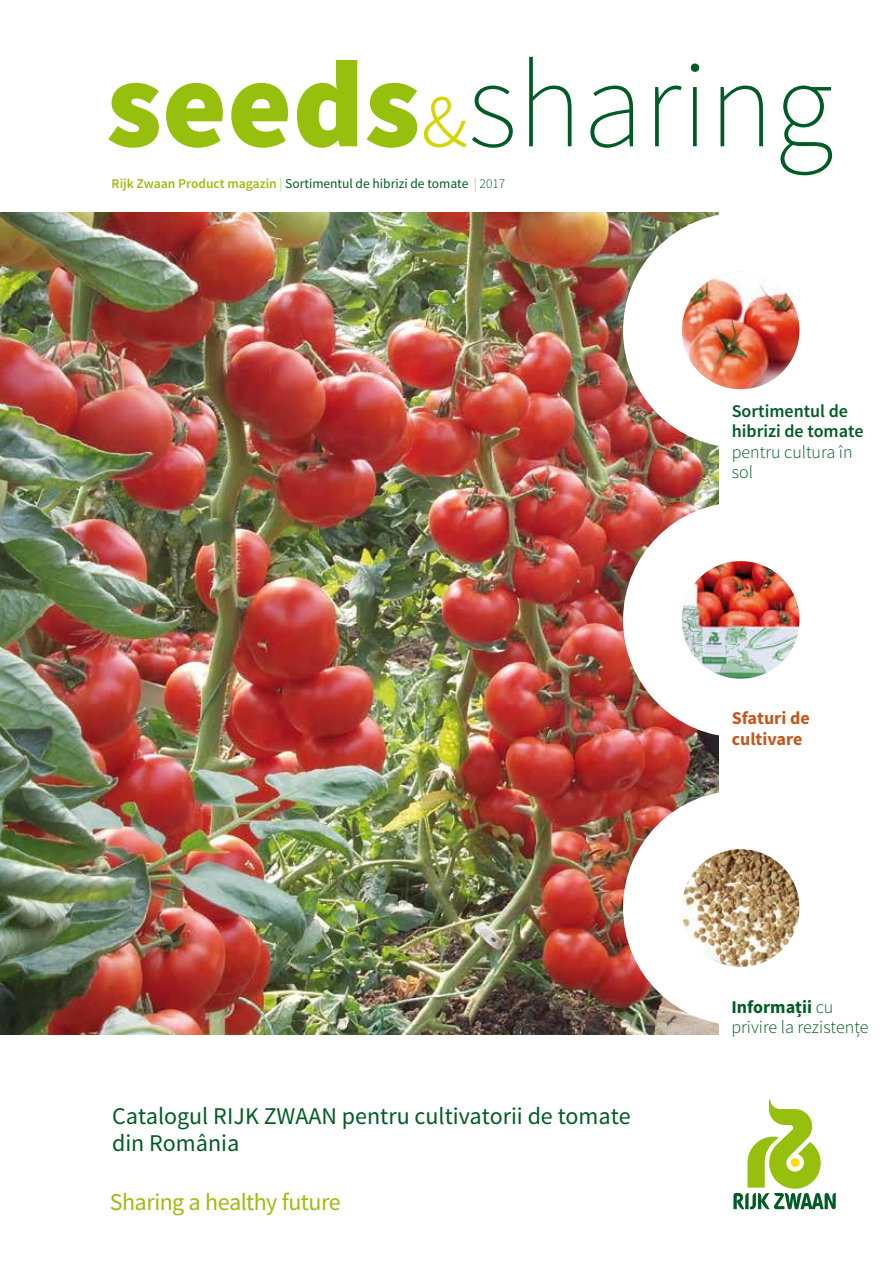
<style>
.page{position:relative;width:893px;height:1263px;background:#fff}
.page>*{position:absolute;margin:0;border:0;box-sizing:border-box;transform-origin:0 0}
.t1{font:200 123.9px "Source Sans Pro";color:#005c24}
.t2{font:24px/27px "Source Sans Pro";color:#005c24}
.t3{font:24px "Source Sans Pro";letter-spacing:-.02em;color:#97bf0d}
.t4{font:300 18px/20.2px "Source Sans Pro";color:#005c24}
.t5{font:600 18px/20.2px "Source Sans Pro";color:#005c24}
.t6{font:700 18px/20.7px "Source Sans Pro";color:#c2581c}
.t7{font:13.5px "Source Sans Pro";color:#005c24}
.s1{font-weight:900;color:#97bf0d}
.s2{font-weight:300;font-size:94.8px;color:#d4d600}
.s3{font-weight:600;color:#97bf0d}
.s4{font-weight:300;color:#97bf0d}
.s5{font-weight:300}
.s6{font-weight:700}
</style>
<div class="page">
<img style="left:0;top:213px;width:719px;height:821px">
<svg style="left:733px;top:1099px;width:103px;height:111px"></svg>
<div style="left:623px;top:213px;width:235px;height:235px;background:#fff;border-radius:50%"></div>
<img style="left:682px;top:272px;width:117px;height:117px;border-radius:59px">
<div style="left:623px;top:502px;width:235px;height:235px;background:#fff;border-radius:50%"></div>
<img style="left:682px;top:561px;width:117px;height:118px;border-radius:59px">
<div style="left:623px;top:790px;width:235px;height:235px;background:#fff;border-radius:50%"></div>
<img style="left:682px;top:849px;width:117px;height:118px;border-radius:59px">
<h1 class="t1" style="left:106px;top:31px;width:729px"><span class="s1">seeds</span><span class="s2">&amp;</span>sharing</h1>
<p class="t7" style="left:112px;top:175px;width:395px"><span class="s3">Rijk Zwaan Product magazin</span> <span class="s4">|</span> Sortimentul de hibrizi de tomate <span class="s4">|</span> <span class="s5">2017</span></p>
<h2 class="t2" style="left:112px;top:1103px;width:520px">Catalogul RIJK ZWAAN pentru cultivatorii de tomate din România</h2>
<h2 class="t3" style="left:110px;top:1187px;width:232px">Sharing a healthy future</h2>
<h3 class="t5" style="left:732px;top:401px;width:133px">Sortimentul de hibrizi de tomate</h3>
<h3 class="t4" style="left:732px;top:442px;width:122px">pentru cultura în sol</h3>
<h3 class="t6" style="left:732px;top:708px;width:80px">Sfaturi de cultivare</h3>
<h3 class="t4" style="left:731px;top:996px;width:139px;line-height:20.7px"><span class="s6">Informații</span> cu privire la rezistențe</h3>
</div>
